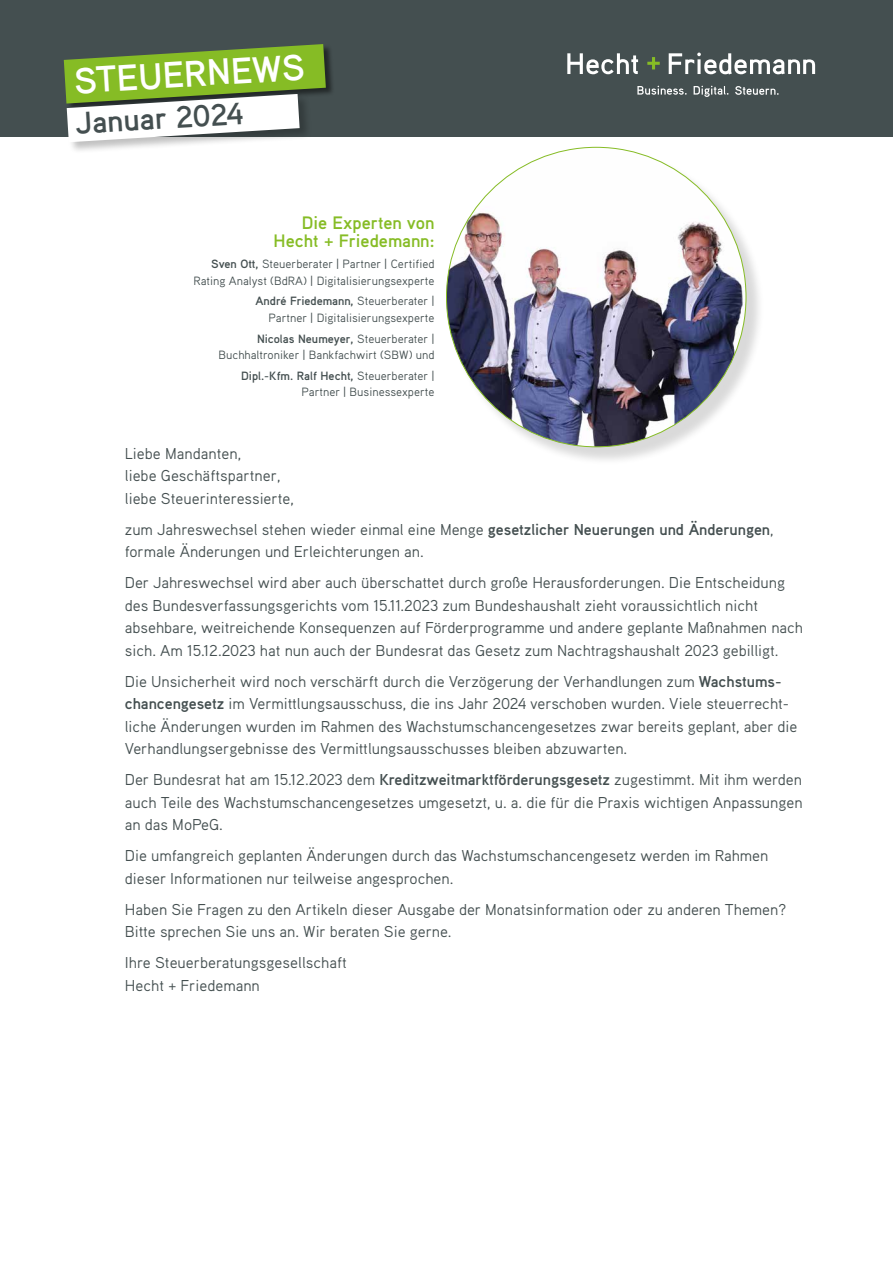
<style>
.page{position:relative;width:893px;height:1263px;background:#fff}
.page>*{position:absolute;margin:0;border:0;box-sizing:border-box;transform-origin:0 0}
.t1{font:700 36.75px "Aaux Pro OT";color:#fff}
.t2{font:700 30.9px "Aaux Pro OT";color:#444f50}
.t3{font:700 18px/18px "Aaux Pro OT";color:#86bc25;text-align:right}
.t4{font:15.75px/22.5px "Aaux Pro OT";letter-spacing:-.005em;color:#444f50}
.t5{font:12px/16.5px "Aaux Pro OT";color:#444f50;text-align:right}
.s1{font-weight:700}
</style>
<div class="page">
<div style="left:0;top:0;width:893px;height:136px;background:#444f50"></div>
<svg style="left:567px;top:53px;width:71px;height:21px"></svg>
<svg style="left:669px;top:53px;width:146px;height:21px"></svg>
<svg style="left:647px;top:57px;width:13px;height:12px"></svg>
<svg style="left:637px;top:86px;width:50px;height:9px"></svg>
<svg style="left:694px;top:86px;width:34px;height:11px"></svg>
<svg style="left:735px;top:86px;width:44px;height:9px"></svg>
<div style="left:64px;top:44px;width:271px;height:69px;background:#000;opacity:.5"></div>
<div style="left:66px;top:94px;width:246px;height:61px;background:#000;opacity:.25"></div>
<svg style="left:64px;top:44px;width:262px;height:98px"></svg>
<div style="left:448px;top:149px;width:317px;height:317px;background:#000;opacity:.15"></div>
<img style="left:446px;top:147px;width:300px;height:300px;border-radius:150px">
<h1 class="t1" style="left:72px;top:58px;width:233px;rotate:-4deg">STEUERNEWS</h1>
<h2 class="t2" style="left:74px;top:104px;width:170px;rotate:-4deg">Januar 2024</h2>
<p class="t3" style="left:274px;top:214px;width:162px">Die Experten von<br>Hecht + Friedemann:</p>
<p class="t5" style="left:194px;top:255px;width:242px"><span class="s1">Sven Ott,</span> Steuerberater | Partner | Certified<br>Rating Analyst (BdRA) | Digitalisierungsexperte</p>
<p class="t5" style="left:255px;top:293px;width:181px"><span class="s1">André Friedemann,</span> Steuerberater |<br>Partner | Digitalisierungsexperte</p>
<p class="t5" style="left:218px;top:330px;width:218px"><span class="s1">Nicolas Neumeyer,</span> Steuerberater |<br>Buchhaltroniker | Bankfachwirt (SBW) und</p>
<p class="t5" style="left:241px;top:367px;width:195px"><span class="s1">Dipl.-Kfm. Ralf Hecht,</span> Steuerberater |<br>Partner | Businessexperte</p>
<p class="t4" style="left:125px;top:441px;width:171px">Liebe Mandanten,<br>liebe Geschäftspartner, liebe Steuerinteressierte,</p>
<p class="t4" style="left:125px;top:517px;width:650px">zum Jahreswechsel stehen wieder einmal eine Menge <span class="s1">gesetzlicher Neuerungen und Änderungen</span>, formale Änderungen und Erleichterungen an.</p>
<p class="t4" style="left:125px;top:571px;width:680px">Der Jahreswechsel wird aber auch überschattet durch große Herausforderungen. Die Entscheidung des Bundesverfassungsgerichts vom 15.11.2023 zum Bundeshaushalt zieht voraussichtlich nicht absehbare, weitreichende Konsequenzen auf Förderprogramme und andere geplante Maßnahmen nach sich. Am 15.12.2023 hat nun auch der Bundesrat das Gesetz zum Nachtragshaushalt 2023 gebilligt.</p>
<p class="t4" style="left:125px;top:670px;width:674px">Die Unsicherheit wird noch verschärft durch die Verzögerung der Verhandlungen zum <span class="s1">Wachstums&shy;chancengesetz</span> im Vermittlungsausschuss, die ins Jahr 2024 verschoben wurden. Viele steuerrecht&shy;liche Änderungen wurden im Rahmen des Wachstumschancengesetzes zwar bereits geplant, aber die Verhandlungsergebnisse des Vermittlungsausschusses bleiben abzuwarten.</p>
<p class="t4" style="left:125px;top:768px;width:679px;text-align:justify">Der Bundesrat hat am 15.12.2023 dem <span class="s1">Kreditzweitmarktförderungsgesetz</span> zugestimmt. Mit ihm werden auch Teile des Wachstumschancengesetzes umgesetzt, u. a. die für die Praxis wichtigen Anpassungen an das MoPeG.</p>
<p class="t4" style="left:125px;top:844px;width:645px">Die umfangreich geplanten Änderungen durch das Wachstumschancengesetz werden im Rahmen dieser Informationen nur teilweise angesprochen.</p>
<p class="t4" style="left:125px;top:898px;width:663px">Haben Sie Fragen zu den Artikeln dieser Ausgabe der Monatsinformation oder zu anderen Themen?<br>Bitte sprechen Sie uns an. Wir beraten Sie gerne.</p>
<p class="t4" style="left:125px;top:951px;width:224px">Ihre Steuerberatungsgesellschaft<br>Hecht + Friedemann</p>
</div>
